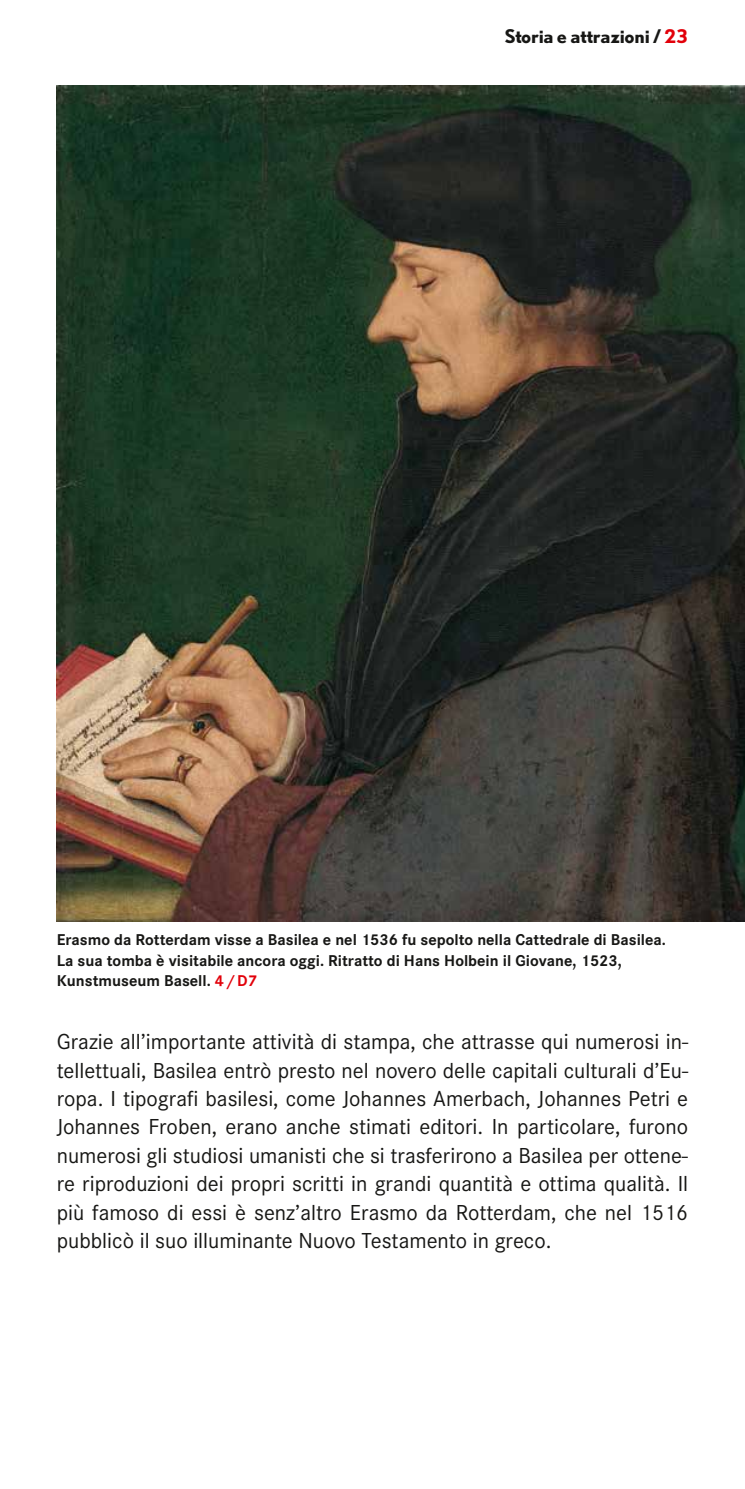
<style>
.page{position:relative;width:745px;height:1489px;background:#fff}
.page>*{position:absolute;margin:0;border:0;box-sizing:border-box;transform-origin:0 0}
.t1{font:22.5px/28.2px "Corporate S";color:#171715;text-align:justify}
.t2{font:700 17.5px "DTL Nobel T";letter-spacing:-.005em;color:#171715}
.t3{font:700 16.25px/20px "Corporate S";color:#171715}
.s1{color:#e2000a}
</style>
<div class="page">
<img style="left:57px;top:85px;width:687px;height:836px">
<p class="t2" style="left:504px;top:24px;width:185px">Storia e attrazioni/<span class="s1">23</span></p>
<p class="t3" style="left:57px;top:929px;width:610px">Erasmo da Rotterdam visse a Basilea e nel 1536 fu sepolto nella Cattedrale di Basilea.<br>La sua tomba è visitabile ancora oggi. Ritratto di Hans Holbein il Giovane, 1523,<br>Kunstmuseum Basell. <span class="s1">4/D7</span></p>
<p class="t1" style="left:57px;top:1027px;width:632px">Grazie all’importante attività di stampa, che attrasse qui numerosi in&shy;tellettuali, Basilea entrò presto nel novero delle capitali culturali d’Eu&shy;ropa. I tipografi basilesi, come Johannes Amerbach, Johannes Petri e Johannes Froben, erano anche stimati editori. In particolare, furono numerosi gli studiosi umanisti che si trasferirono a Basilea per ottene&shy;re riproduzioni dei propri scritti in grandi quantità e ottima qualità. Il più famoso di essi è senz’altro Erasmo da Rotterdam, che nel 1516 pubblicò il suo illuminante Nuovo Testamento in greco.</p>
</div>
